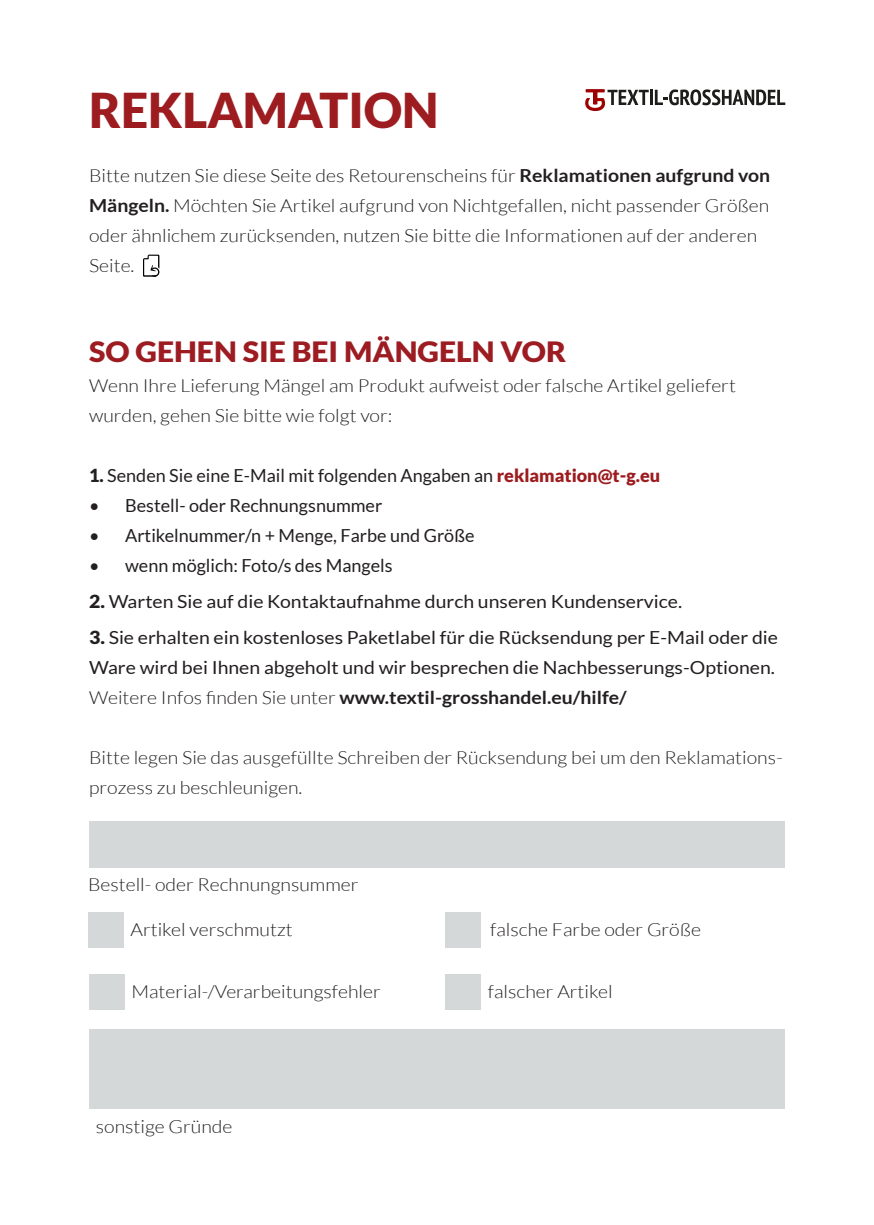
<style>
.page{position:relative;width:874px;height:1225px;background:#fff}
.page>*{position:absolute;margin:0;border:0;box-sizing:border-box;transform-origin:0 0}
.t1{font:900 48px "Lato";color:#9c1c20}
.t2{font:900 28px "Lato";color:#9c1c22;scale:1.08 1}
.t3{font:300 18px/30px "Lato";color:#231f20;scale:1.08 1}
.t4{font:18px/30px "Lato";color:#231f20;scale:1.08 1}
.t5{font:18px "Lato";color:#231f20}
.s1{font-weight:700}
.s2{font-weight:900}
.s3{font-weight:900;color:#9c1c20}
.s4{font-weight:300}
</style>
<div class="page">
<svg style="left:143px;top:255px;width:16px;height:22px"></svg>
<div style="left:88px;top:912px;width:35px;height:35px;background:#d5d8d8"></div>
<div style="left:445px;top:912px;width:35px;height:35px;background:#d5d8d8"></div>
<div style="left:89px;top:974px;width:35px;height:35px;background:#d5d8d8"></div>
<div style="left:445px;top:974px;width:35px;height:35px;background:#d5d8d8"></div>
<div style="left:89px;top:1030px;width:695px;height:79px;background:#d5d8d8"></div>
<svg style="left:585px;top:89px;width:63px;height:22px"></svg>
<hr style="left:649px;top:90px;width:3px;height:15px;background:#1d1d1b">
<svg style="left:654px;top:89px;width:130px;height:16px"></svg>
<div style="left:89px;top:821px;width:695px;height:46px;background:#d5d8d8"></div>
<h1 class="t1" style="left:89px;top:82px;width:351px">REKLAMATION</h1>
<p class="t3" style="left:89px;top:160px;width:632px">Bitte nutzen Sie diese Seite des Retourenscheins für <span class="s1">Reklamationen aufgrund von Mängeln.</span> Möchten Sie Artikel aufgrund von Nichtgefallen, nicht passender Größen oder ähnlichem zurücksenden, nutzen Sie bitte die Informationen auf der anderen Seite.</p>
<h2 class="t2" style="left:89px;top:335px;width:443px">SO GEHEN SIE BEI MÄNGELN VOR</h2>
<p class="t3" style="left:89px;top:370px;width:600px">Wenn Ihre Lieferung Mängel am Produkt aufweist oder falsche Artikel geliefert wurden, gehen Sie bitte wie folgt vor:</p>
<p class="t5" style="left:89px;top:465px;width:572px"><span class="s2">1.</span> Senden Sie eine E-Mail mit folgenden Angaben an <span class="s3">reklamation@t-g.eu</span></p>
<p class="t5" style="left:89px;top:495px;width:294px">• Bestell- oder Rechnungsnummer</p>
<p class="t5" style="left:89px;top:525px;width:387px">• Artikelnummer/n + Menge, Farbe und Größe</p>
<p class="t5" style="left:89px;top:555px;width:305px">• wenn möglich: Foto/s des Mangels</p>
<p class="t4" style="left:89px;top:586px;width:550px"><span class="s2">2.</span> Warten Sie auf die Kontaktaufnahme durch unseren Kundenservice.</p>
<p class="t4" style="left:89px;top:622px;width:639px"><span class="s2">3.</span> Sie erhalten ein kostenloses Paketlabel für die Rücksendung per E-Mail oder die<br>Ware wird bei Ihnen abgeholt und wir besprechen die Nachbesserungs-Optionen.<br><span class="s4">Weitere Infos finden Sie unter</span> <span class="s1">www.textil-grosshandel.eu/hilfe/</span></p>
<p class="t3" style="left:89px;top:742px;width:643px">Bitte legen Sie das ausgefüllte Schreiben der Rücksendung bei um den Reklamations&shy;prozess zu beschleunigen.</p>
<p class="t3" style="left:88px;top:869px;width:252px">Bestell- oder Rechnungnsummer</p>
<p class="t3" style="left:130px;top:915px;width:152px">Artikel verschmutzt</p>
<p class="t3" style="left:490px;top:915px;width:196px">falsche Farbe oder Größe</p>
<p class="t3" style="left:131px;top:976px;width:232px">Material-/Verarbeitungsfehler</p>
<p class="t3" style="left:487px;top:976px;width:117px">falscher Artikel</p>
<p class="t3" style="left:96px;top:1111px;width:128px">sonstige Gründe</p>
</div>
